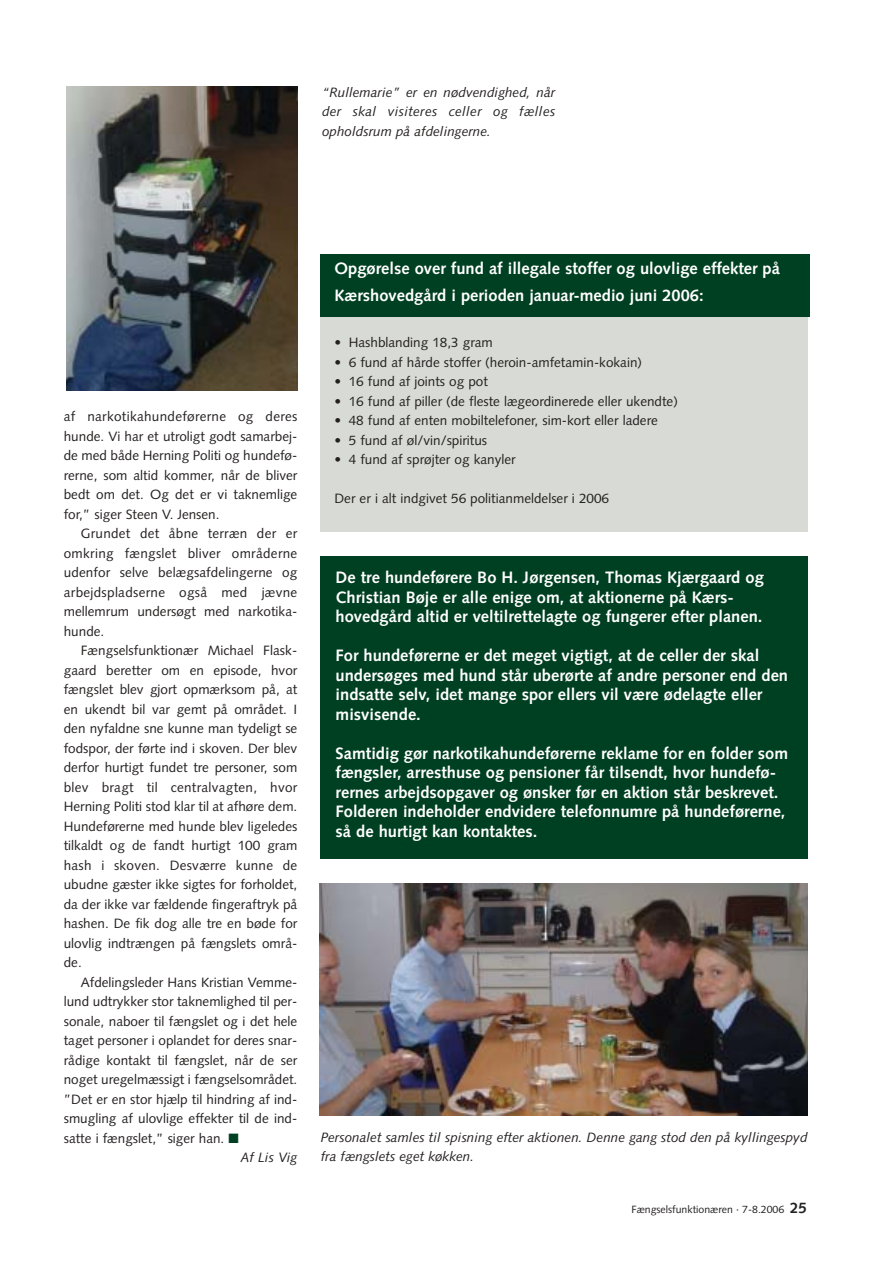
<style>
.page{position:relative;width:893px;height:1263px;background:#fff}
.page>*{position:absolute;margin:0;border:0;box-sizing:border-box;transform-origin:0 0}
.t1{font:700 16.5px/19.5px "Syntax";color:#fff}
.t2{font:13.5px/19.5px "Syntax";color:#231f1f;text-align:justify}
.t3{font:italic 13.5px/19.5px "Syntax";color:#231f1f;text-align:justify}
.t4{font:10.5px "Syntax";color:#231f1f}
.s1{color:#004022}
.s2{font-weight:700;font-size:15px}
</style>
<div class="page">
<div style="left:320px;top:255px;width:487px;height:276px;background:#d7dad5"></div>
<div style="left:320px;top:255px;width:490px;height:62px;background:#004022"></div>
<img style="left:66px;top:87px;width:231px;height:304px">
<img style="left:320px;top:884px;width:487px;height:232px">
<div style="left:320px;top:556px;width:487px;height:302px;background:#004022"></div>
<p class="t3" style="left:322px;top:83px;width:235px">“Rullemarie” er en nødvendighed, når der skal visiteres celler og fælles opholdsrum på afdelingerne.</p>
<p class="t2" style="left:64px;top:408px;width:235px">af narkotikahundeførerne og deres hunde. Vi har et utroligt godt samarbej&shy;de med både Herning Politi og hundefø&shy;rerne, som altid kommer, når de bliver bedt om det. Og det er vi taknemlige for,” siger Steen V. Jensen.</p>
<p class="t2" style="left:64px;top:525px;width:235px;text-indent:17px">Grundet det åbne terræn der er omkring fængslet bliver områderne udenfor selve belægsafdelingerne og arbejdspladserne også med jævne mellemrum undersøgt med narkotika&shy;hunde.</p>
<p class="t2" style="left:64px;top:642px;width:235px;text-indent:17px">Fængselsfunktionær Michael Flask&shy;gaard beretter om en episode, hvor fængslet blev gjort opmærksom på, at en ukendt bil var gemt på området. I den nyfaldne sne kunne man tydeligt se fodspor, der førte ind i skoven. Der blev derfor hurtigt fundet tre personer, som blev bragt til centralvagten, hvor Herning Politi stod klar til at afhøre dem.<br>Hundeførerne med hunde blev ligeledes tilkaldt og de fandt hurtigt 100 gram hash i skoven. Desværre kunne de ubudne gæster ikke sigtes for forholdet, da der ikke var fældende fingeraftryk på hashen. De fik dog alle tre en bøde for ulovlig indtrængen på fængslets områ&shy;de.</p>
<p class="t2" style="left:81px;top:973px;width:218px">Afdelingsleder Hans Kristian Vemme-</p>
<p class="t2" style="left:64px;top:993px;width:235px">lund udtrykker stor taknemlighed til per-</p>
<p class="t2" style="left:64px;top:1012px;width:235px">sonale, naboer til fængslet og i det hele</p>
<p class="t2" style="left:64px;top:1032px;width:235px">taget personer i oplandet for deres snar-</p>
<p class="t2" style="left:64px;top:1051px;width:235px">rådige kontakt til fængslet, når de ser</p>
<p class="t2" style="left:64px;top:1071px;width:235px">noget uregelmæssigt i fængselsområdet.</p>
<p class="t2" style="left:64px;top:1090px;width:235px">”Det er en stor hjælp til hindring af ind-</p>
<p class="t2" style="left:64px;top:1110px;width:235px">smugling af ulovlige effekter til de ind-</p>
<p class="t2" style="left:64px;top:1129px;width:176px">satte i fængslet,” siger han. <span class="s1">■</span></p>
<p class="t3" style="left:240px;top:1149px;width:58px">Af Lis Vig</p>
<p class="t1" style="left:334px;top:256px;width:447px;line-height:27px">Opgørelse over fund af illegale stoffer og ulovlige effekter på<br>Kærshovedgård i perioden januar-medio juni 2006:</p>
<p class="t2" style="left:334px;top:334px;width:160px">• Hashblanding 18,3 gram</p>
<p class="t2" style="left:334px;top:354px;width:309px">• 6 fund af hårde stoffer (heroin-amfetamin-kokain)</p>
<p class="t2" style="left:334px;top:373px;width:155px">• 16 fund af joints og pot</p>
<p class="t2" style="left:334px;top:393px;width:345px">• 16 fund af piller (de fleste lægeordinerede eller ukendte)</p>
<p class="t2" style="left:334px;top:412px;width:325px">• 48 fund af enten mobiltelefoner, sim-kort eller ladere</p>
<p class="t2" style="left:334px;top:432px;width:154px">• 5 fund af øl/vin/spiritus</p>
<p class="t2" style="left:334px;top:451px;width:183px">• 4 fund af sprøjter og kanyler</p>
<p class="t2" style="left:334px;top:490px;width:276px">Der er i alt indgivet 56 politianmeldelser i 2006</p>
<p class="t1" style="left:335px;top:569px;width:430px">De tre hundeførere Bo H. Jørgensen, Thomas Kjærgaard og<br>Christian Bøje er alle enige om, at aktionerne på Kærs&shy;hovedgård altid er veltilrettelagte og fungerer efter planen.</p>
<p class="t1" style="left:335px;top:647px;width:454px">For hundeførerne er det meget vigtigt, at de celler der skal undersøges med hund står uberørte af andre personer end den indsatte selv, idet mange spor ellers vil være ødelagte eller misvisende.</p>
<p class="t1" style="left:335px;top:745px;width:454px">Samtidig gør narkotikahundeførerne reklame for en folder som fængsler, arresthuse og pensioner får tilsendt, hvor hundefø&shy;rernes arbejdsopgaver og ønsker før en aktion står beskrevet.<br>Folderen indeholder endvidere telefonnumre på hundeførerne, så de hurtigt kan kontaktes.</p>
<p class="t3" style="left:321px;top:1129px;width:488px">Personalet samles til spisning efter aktionen. Denne gang stod den på kyllingespyd fra fængslets eget køkken.</p>
<p class="t4" style="left:631px;top:1205px;width:177px">Fængselsfunktionæren · 7-8.2006 <span class="s2">25</span></p>
</div>
